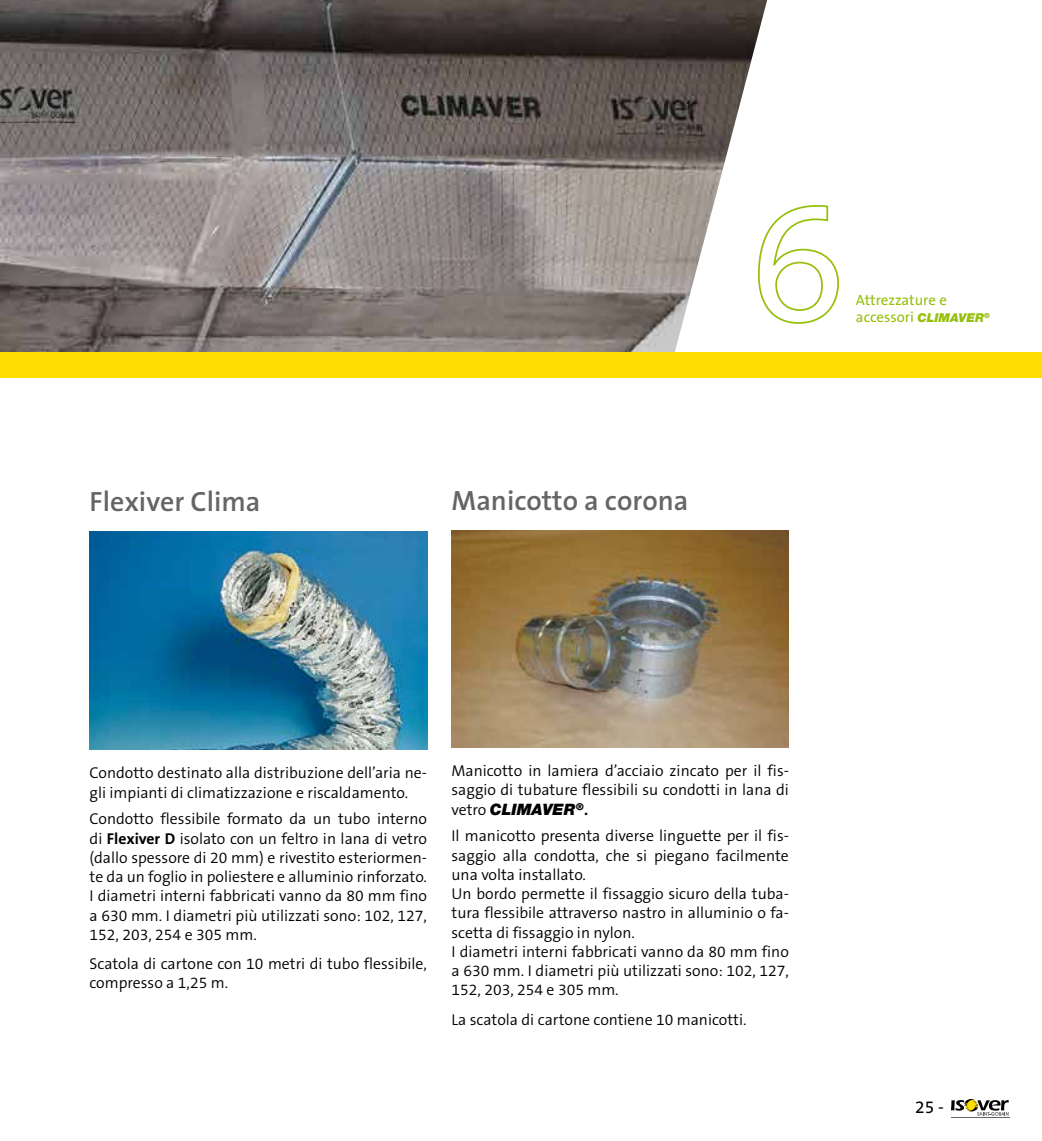
<style>
.page{position:relative;width:1042px;height:1141px;background:#fff}
.page>*{position:absolute;margin:0;border:0;box-sizing:border-box;transform-origin:0 0}
.t1{font:600 28px "The Sans";color:#646567}
.t2{font:17.5px "The Sans B5 Plain";color:#000}
.t3{font:300 15.75px/19.2px "The Sans B4";color:#000}
.t4{font:italic 900 15.75px "Helvetica Neue LT Std";color:#000}
.t5{font:14.88px/17.5px "The Sans B5 Plain";color:#97bf0d}
.s1{font-family:"Helvetica Neue LT Std";font-weight:900;font-style:italic;font-size:12.25px}
.s2{font-family:"The Sans B7";font-weight:700}
.s3{font-family:"The Sans B4";font-weight:300;font-style:normal}
.s4{font-family:"The Sans B7";font-weight:700;font-style:normal}
</style>
<div class="page">
<img style="left:0;top:0;width:675px;height:352px">
<svg style="left:675px;top:0;width:93px;height:351px"></svg>
<div style="left:0;top:352px;width:1042px;height:25px;background:#fd0"></div>
<svg style="left:757px;top:204px;width:82px;height:121px"></svg>
<hr style="left:951px;top:1117px;width:58px;height:1px;background:#646567">
<svg style="left:951px;top:1099px;width:57px;height:17px"></svg>
<img style="left:90px;top:531px;width:337px;height:218px">
<img style="left:451px;top:530px;width:338px;height:217px">
<h1 class="t1" style="left:90px;top:478px;width:172px">Flexiver Clima</h1>
<h1 class="t1" style="left:451px;top:477px;width:238px">Manicotto a corona</h1>
<p class="t5" style="left:856px;top:292px;width:135px">Attrezzature e accessori <span class="s1">CLIMAVER</span><sup>®</sup></p>
<p class="t3" style="left:90px;top:764px;width:339px">Condotto destinato alla distribuzione dell’aria ne&shy;gli impianti di climatizzazione e riscaldamento.</p>
<p class="t3" style="left:90px;top:810px;width:339px;text-align:justify">Condotto flessibile formato da un tubo interno di <span class="s2">Flexiver D</span> isolato con un feltro in lana di vetro (dallo spessore di 20 mm) e rivestito esteriormen&shy;te da un foglio in poliestere e alluminio rinforzato.<br>I diametri interni fabbricati vanno da 80 mm fino a 630 mm. I diametri più utilizzati sono: 102, 127, 152, 203, 254 e 305 mm.</p>
<p class="t3" style="left:90px;top:954px;width:339px">Scatola di cartone con 10 metri di tubo flessibile, compresso a 1,25 m.</p>
<p class="t3" style="left:451px;top:761px;width:339px">Manicotto in lamiera d’acciaio zincato per il fis&shy;saggio di tubature flessibili su condotti in lana di</p>
<p class="t4" style="left:451px;top:799px;width:138px"><span class="s3">vetro</span> CLIMAVER<span class="s4">®.</span></p>
<p class="t3" style="left:451px;top:827px;width:339px">Il manicotto presenta diverse linguette per il fis&shy;saggio alla condotta, che si piegano facilmente una volta installato.<br>Un bordo permette il fissaggio sicuro della tuba&shy;tura flessibile attraverso nastro in alluminio o fa&shy;scetta di fissaggio in nylon.<br>I diametri interni fabbricati vanno da 80 mm fino a 630 mm. I diametri più utilizzati sono: 102, 127, 152, 203, 254 e 305 mm.</p>
<p class="t3" style="left:451px;top:1010px;width:296px">La scatola di cartone contiene 10 manicotti.</p>
<p class="t2" style="left:915px;top:1098px;width:30px">25 -</p>
</div>
